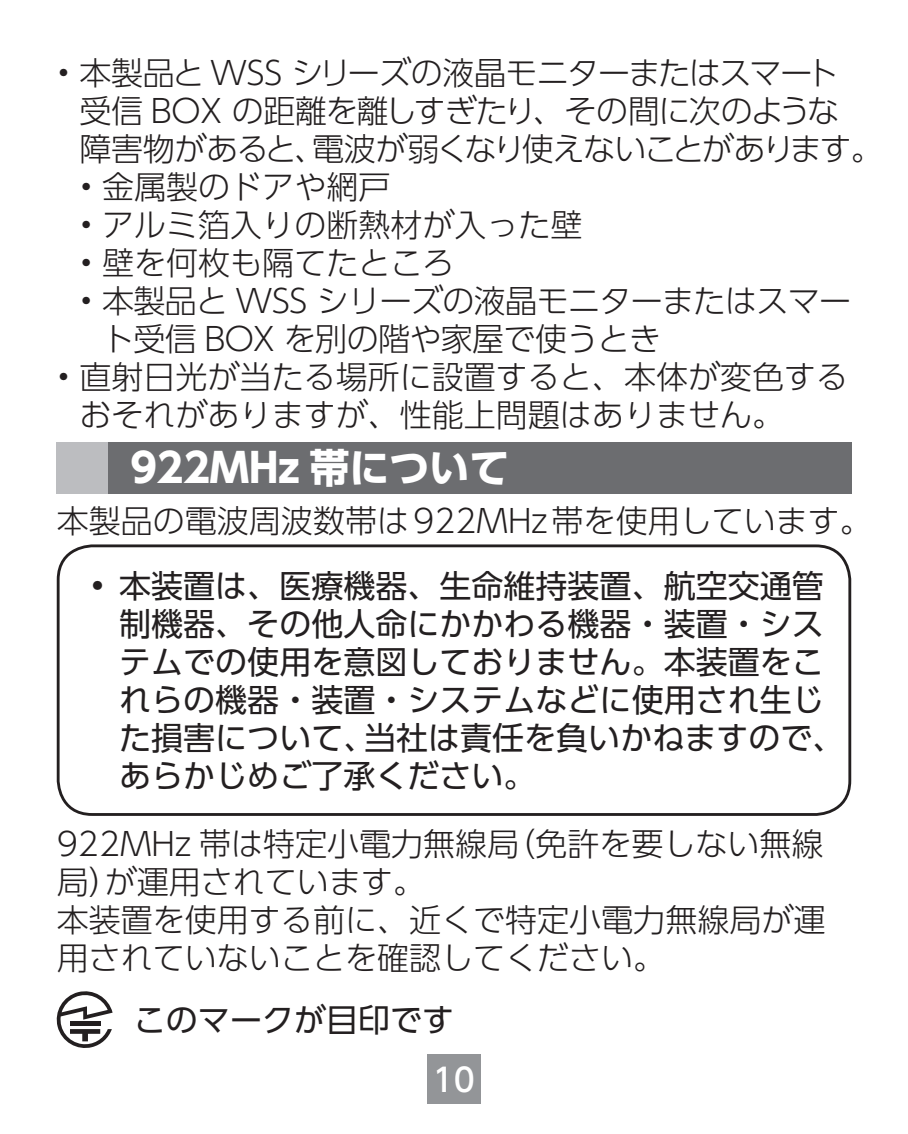
<style>
.page{position:relative;width:908px;height:1134px;background:#fff}
.page>*{position:absolute;margin:0;border:0;box-sizing:border-box;transform-origin:0 0}
.t1{font:700 40px "UD Shin Go Pro";color:#fff}
.t2{font:300 32px/38px "UD Shin Go Pro";color:#231f20}
.t3{font:32px/38px "UD Shin Go Pro";color:#231f20}
.t4{font:300 32px/38px "UD Shin Go Pro";letter-spacing:-.04em;color:#231f20}
.t5{font:300 32px/38px "UD Shin Go Pro";letter-spacing:-.02em;color:#231f20}
.t6{font:500 32px "UD Shin Go Pro";color:#fff}
</style>
<div class="page">
<svg style="left:427px;top:1054px;width:53px;height:1px"></svg>
<div style="left:427px;top:1055px;width:53px;height:49px;background:#939598"></div>
<div style="left:57px;top:442px;width:51px;height:51px;background:#bcbdc0"></div>
<div style="left:108px;top:442px;width:742px;height:51px;background:#6c6d70"></div>
<div style="left:57px;top:544px;width:793px;height:272px;border:3px solid #231f20;border-radius:34px"></div>
<svg style="left:57px;top:991px;width:55px;height:57px"></svg>
<p class="t4" style="left:79px;top:53px;width:804px;text-indent:-23px">• 本製品と WSS シリーズの液晶モニターまたはスマート<br>受信 BOX の距離を離しすぎたり、その間に次のような<br>障害物があると、電波が弱くなり使えないことがあります。</p>
<p class="t2" style="left:79px;top:167px;width:312px">• 金属製のドアや網戸</p>
<p class="t2" style="left:79px;top:204px;width:504px">• アルミ箔入りの断熱材が入った壁</p>
<p class="t2" style="left:79px;top:242px;width:376px">• 壁を何枚も隔てたところ</p>
<p class="t5" style="left:102px;top:280px;width:750px;text-indent:-23px">• 本製品と WSS シリーズの液晶モニターまたはスマート受信 BOX を別の階や家屋で使うとき</p>
<p class="t2" style="left:79px;top:356px;width:769px;text-indent:-23px">• 直射日光が当たる場所に設置すると、本体が変色するおそれがありますが、性能上問題はありません。</p>
<p class="t1" style="left:130px;top:435px;width:380px">922MHz 帯について</p>
<p class="t2" style="left:57px;top:500px;width:816px">本製品の電波周波数帯は922MHz帯を使用しています。</p>
<p class="t3" style="left:119px;top:566px;width:726px;text-indent:-28px">• 本装置は、医療機器、生命維持装置、航空交通管制機器、その他人命にかかわる機器・装置・システムでの使用を意図しておりません。本装置をこれらの機器・装置・システムなどに使用され生じた損害について、当社は責任を負いかねますので、あらかじめご了承ください。</p>
<p class="t2" style="left:57px;top:824px;width:770px">922MHz 帯は特定小電力無線局（免許を要しない無線局）が運用されています。<br>本装置を使用する前に、近くで特定小電力無線局が運用されていないことを確認してください。</p>
<p class="t3" style="left:134px;top:1000px;width:321px">このマークが目印です</p>
<p class="t6" style="left:432px;top:1053px;width:44px">10</p>
</div>
